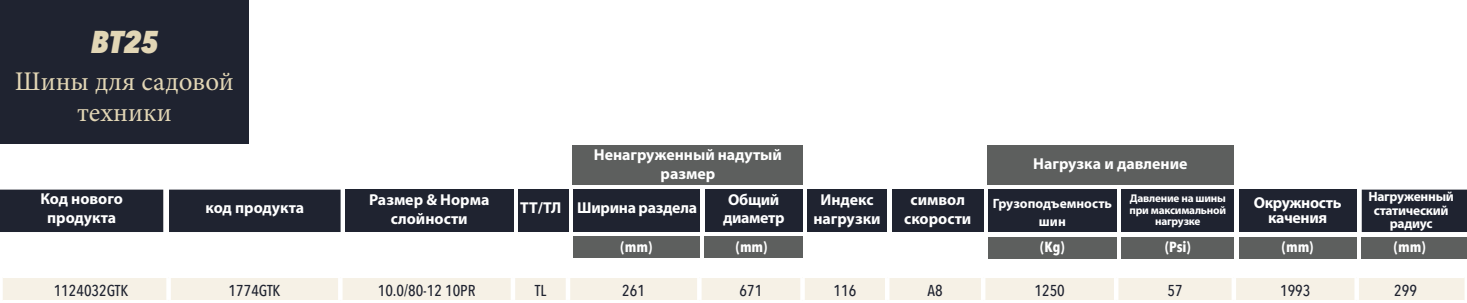
<style>
.page{position:relative;width:1467px;height:303px;background:#fff}
.page>*{position:absolute;margin:0;border:0;box-sizing:border-box;transform-origin:0 0}
.t1{font:italic 800 31.5px "Avenir Next Condensed";color:#e2d6b5}
.t2{font:27px/31.3px "Minion Pro";color:#e2d6b5;text-align:center}
.t3{font:700 15.75px/18.9px "Myriad Pro";color:#fff;text-align:center}
.t4{font:500 15.75px "Avenir Next Condensed";color:#1f2330}
.t5{font:700 15.75px/18px "Myriad Pro";letter-spacing:-.02em;color:#fff;text-align:center}
.t6{font:700 14.62px "Avenir Next Condensed";color:#fff}
.t7{font:700 13.5px/13.5px "Myriad Pro";letter-spacing:-.02em;color:#fff;text-align:center}
.t8{font:700 13.5px "Myriad Pro";color:#fff}
.t9{font:700 11.25px/11.2px "Myriad Pro";letter-spacing:-.02em;color:#fff;text-align:center}
</style>
<div class="page">
<div style="left:0;top:0;width:249px;height:144px;background:#1f2330"></div>
<div style="left:3px;top:278px;width:1461px;height:22px;background:#f6f1e6"></div>
<div style="left:166px;top:278px;width:5px;height:22px;background:#fff"></div>
<div style="left:338px;top:278px;width:5px;height:22px;background:#fff"></div>
<hr style="left:511px;top:278px;width:4px;height:22px;background:#fff">
<hr style="left:566px;top:278px;width:4px;height:22px;background:#fff">
<div style="left:697px;top:278px;width:5px;height:22px;background:#fff"></div>
<div style="left:800px;top:278px;width:5px;height:22px;background:#fff"></div>
<hr style="left:885px;top:278px;width:4px;height:22px;background:#fff">
<hr style="left:981px;top:278px;width:4px;height:22px;background:#fff">
<hr style="left:1114px;top:278px;width:4px;height:22px;background:#fff">
<hr style="left:1232px;top:278px;width:4px;height:22px;background:#fff">
<div style="left:1354px;top:278px;width:5px;height:22px;background:#fff"></div>
<div style="left:573px;top:190px;width:127px;height:42px;background:#1f2330"></div>
<div style="left:705px;top:190px;width:98px;height:42px;background:#1f2330"></div>
<div style="left:345px;top:190px;width:168px;height:42px;background:#1f2330"></div>
<div style="left:807px;top:190px;width:79px;height:42px;background:#1f2330"></div>
<div style="left:518px;top:190px;width:50px;height:42px;background:#1f2330"></div>
<div style="left:1239px;top:190px;width:118px;height:42px;background:#1f2330"></div>
<div style="left:892px;top:190px;width:91px;height:42px;background:#1f2330"></div>
<div style="left:1362px;top:190px;width:105px;height:42px;background:#1f2330"></div>
<div style="left:169px;top:190px;width:172px;height:42px;background:#1f2330"></div>
<div style="left:0;top:190px;width:163px;height:42px;background:#1f2330"></div>
<div style="left:1122px;top:190px;width:112px;height:42px;background:#1f2330"></div>
<div style="left:988px;top:190px;width:129px;height:42px;background:#1f2330"></div>
<div style="left:988px;top:237px;width:129px;height:22px;background:#5d5f5e"></div>
<div style="left:1121px;top:237px;width:112px;height:22px;background:#5d5f5e"></div>
<div style="left:573px;top:236px;width:127px;height:22px;background:#5d5f5e"></div>
<div style="left:705px;top:236px;width:98px;height:22px;background:#5d5f5e"></div>
<div style="left:1239px;top:237px;width:118px;height:22px;background:#5d5f5e"></div>
<div style="left:1362px;top:237px;width:105px;height:22px;background:#5d5f5e"></div>
<div style="left:573px;top:146px;width:230px;height:39px;background:#5d5f5e"></div>
<div style="left:987px;top:146px;width:246px;height:39px;background:#5d5f5e"></div>
<p class="t1" style="left:91px;top:22px;width:69px">BT25</p>
<p class="t2" style="left:15px;top:66px;width:221px">Шины для садовой техники</p>
<p class="t3" style="left:594px;top:144px;width:190px">Ненагруженный надутый размер</p>
<p class="t3" style="left:1033px;top:154px;width:156px">Нагрузка и давление</p>
<p class="t9" style="left:1129px;top:193px;width:98px">Давление на шины при максимальной нагрузке</p>
<p class="t3" style="left:40px;top:189px;width:84px">Код нового продукта</p>
<p class="t3" style="left:205px;top:198px;width:100px">код продукта</p>
<p class="t3" style="left:369px;top:190px;width:122px">Размер &amp; Норма слойности</p>
<p class="t5" style="left:577px;top:198px;width:121px">Ширина раздела</p>
<p class="t5" style="left:723px;top:190px;width:63px">Общий диаметр</p>
<p class="t3" style="left:813px;top:189px;width:69px">Индекс нагрузки</p>
<p class="t3" style="left:904px;top:189px;width:69px">символ скорости</p>
<p class="t8" style="left:993px;top:194px;width:121px">Грузоподъемность</p>
<p class="t3" style="left:520px;top:198px;width:43px">ТТ/ТЛ</p>
<p class="t7" style="left:1039px;top:214px;width:28px">шин</p>
<p class="t5" style="left:1254px;top:194px;width:89px;line-height:15.8px">Окружность качения</p>
<p class="t7" style="left:1368px;top:190px;width:87px">Нагруженный статический радиус</p>
<p class="t6" style="left:621px;top:238px;width:33px">(mm)</p>
<p class="t6" style="left:736px;top:238px;width:33px">(mm)</p>
<p class="t6" style="left:1040px;top:238px;width:26px">(Kg)</p>
<p class="t6" style="left:1165px;top:238px;width:27px">(Psi)</p>
<p class="t6" style="left:1282px;top:238px;width:33px">(mm)</p>
<p class="t6" style="left:1394px;top:238px;width:33px">(mm)</p>
<p class="t4" style="left:54px;top:281px;width:76px">1124032GTK</p>
<p class="t4" style="left:229px;top:281px;width:53px">1774GTK</p>
<p class="t4" style="left:378px;top:281px;width:99px">10.0/80-12 10PR</p>
<p class="t4" style="left:535px;top:281px;width:13px">TL</p>
<p class="t4" style="left:622px;top:281px;width:24px">261</p>
<p class="t4" style="left:740px;top:281px;width:24px">671</p>
<p class="t4" style="left:833px;top:281px;width:24px">116</p>
<p class="t4" style="left:928px;top:281px;width:17px">A8</p>
<p class="t4" style="left:1034px;top:281px;width:32px">1250</p>
<p class="t4" style="left:1167px;top:281px;width:17px">57</p>
<p class="t4" style="left:1280px;top:281px;width:32px">1993</p>
<p class="t4" style="left:1394px;top:281px;width:24px">299</p>
</div>
